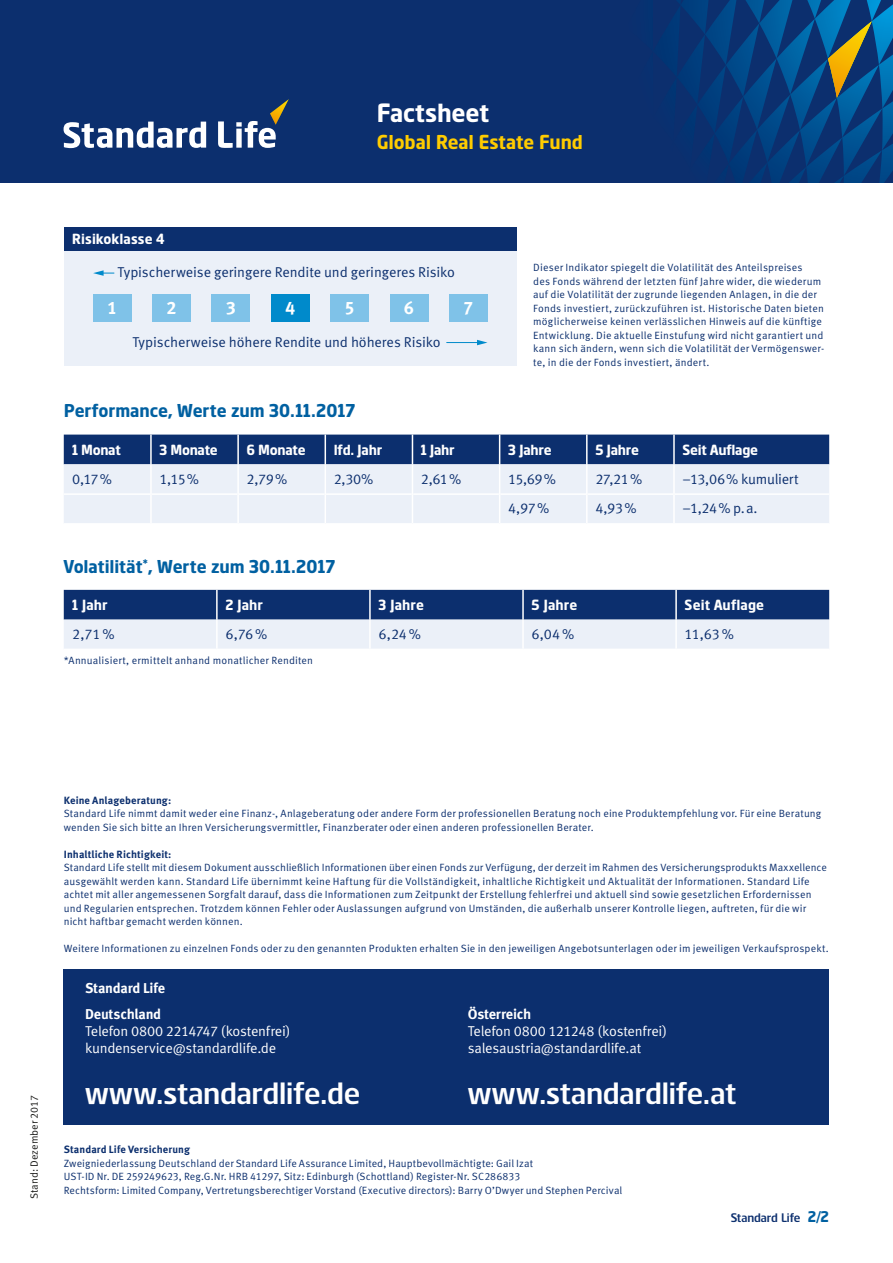
<style>
.page{position:relative;width:893px;height:1263px;background:#fff}
.page>*{position:absolute;margin:0;border:0;box-sizing:border-box;transform-origin:0 0}
.t1{font:30px "Standard Life";color:#fff}
.t2{font:700 25.5px "Standard Life";letter-spacing:-.005em;color:#fff}
.t3{font:700 19.5px "Standard Life";letter-spacing:-.005em;color:#fc0}
.t4{font:700 18px "Standard Life";color:#0060a1}
.t5{font:700 18px "Meta Standard Life Pro TF";color:#fff}
.t6{font:14.25px "Meta Standard Life Pro TF Norm";letter-spacing:-.01em;color:#0c2f6e}
.t7{font:14.25px/17.2px "Meta Standard Life Pro TF Norm";letter-spacing:-.02em;color:#fff}
.t8{font:700 14.25px "Standard Life";letter-spacing:-.01em;color:#fff}
.t9{font:700 14.25px/25.8px "Meta Standard Life Pro TF";letter-spacing:-.015em;color:#fff}
.t10{font:700 14.25px "Standard Life";letter-spacing:.01em;color:#fff}
.t11{font:12px "Standard Life";color:#0c2f6e}
.t12{font:10.5px/13.5px "Meta Standard Life Pro TF Norm";letter-spacing:.015em;color:#0c2f6e}
.t13{font:700 10.5px "Meta Standard Life Pro TF";letter-spacing:.01em;color:#0c2f6e}
.t14{font:10.5px "Meta Standard Life Pro TF Norm";letter-spacing:.005em;color:#1a1a18}
.s1{font-weight:700;font-size:15px;color:#0060a1}
</style>
<div class="page">
<div style="left:0;top:0;width:893px;height:183px;background:#0c2f6e"></div>
<svg style="left:658px;top:0;width:235px;height:183px"></svg>
<svg style="left:828px;top:21px;width:44px;height:77px"></svg>
<svg style="left:64px;top:122px;width:142px;height:26px"></svg>
<svg style="left:218px;top:99px;width:71px;height:49px"></svg>
<div style="left:64px;top:464px;width:765px;height:59px;background:#ebf0f8"></div>
<hr style="left:64px;top:493px;width:86px;height:2px;background:#fff">
<hr style="left:152px;top:493px;width:85px;height:2px;background:#fff">
<hr style="left:239px;top:493px;width:86px;height:2px;background:#fff">
<hr style="left:326px;top:493px;width:86px;height:2px;background:#fff">
<hr style="left:413px;top:493px;width:86px;height:2px;background:#fff">
<hr style="left:500px;top:493px;width:86px;height:2px;background:#fff">
<hr style="left:588px;top:493px;width:85px;height:2px;background:#fff">
<hr style="left:150px;top:464px;width:2px;height:30px;background:#fff">
<hr style="left:150px;top:494px;width:2px;height:29px;background:#fff">
<hr style="left:237px;top:464px;width:2px;height:30px;background:#fff">
<hr style="left:237px;top:494px;width:2px;height:29px;background:#fff">
<hr style="left:325px;top:464px;width:1px;height:30px;background:#fff">
<svg style="left:325px;top:494px;width:1px;height:29px"></svg>
<hr style="left:412px;top:464px;width:1px;height:30px;background:#fff">
<svg style="left:412px;top:494px;width:1px;height:29px"></svg>
<hr style="left:586px;top:464px;width:2px;height:30px;background:#fff">
<hr style="left:586px;top:494px;width:2px;height:29px;background:#fff">
<div style="left:64px;top:435px;width:765px;height:29px;background:#0c2f6e"></div>
<hr style="left:499px;top:464px;width:1px;height:30px;background:#fff">
<svg style="left:499px;top:494px;width:1px;height:29px"></svg>
<hr style="left:675px;top:493px;width:154px;height:2px;background:#fff">
<hr style="left:673px;top:435px;width:2px;height:29px;background:#fff">
<hr style="left:673px;top:464px;width:2px;height:30px;background:#fff">
<hr style="left:673px;top:494px;width:2px;height:29px;background:#fff">
<div style="left:64px;top:228px;width:452px;height:23px;background:#0c2f6e"></div>
<div style="left:64px;top:251px;width:452px;height:115px;background:#ebf0f8"></div>
<div style="left:93px;top:294px;width:38px;height:27px;background:#7fc2e8"></div>
<div style="left:449px;top:294px;width:38px;height:27px;background:#7fc2e8"></div>
<div style="left:390px;top:294px;width:38px;height:27px;background:#7fc2e8"></div>
<div style="left:331px;top:294px;width:38px;height:27px;background:#7fc2e8"></div>
<div style="left:271px;top:294px;width:38px;height:27px;background:#008acb"></div>
<div style="left:212px;top:294px;width:38px;height:27px;background:#7fc2e8"></div>
<div style="left:152px;top:294px;width:39px;height:27px;background:#7fc2e8"></div>
<svg style="left:93px;top:270px;width:21px;height:6px"></svg>
<svg style="left:477px;top:340px;width:10px;height:5px"></svg>
<hr style="left:447px;top:342px;width:32px;height:1px;background:#008acb">
<svg style="left:64px;top:590px;width:765px;height:59px;background:#7c8fb3"></svg>
<hr style="left:216px;top:590px;width:2px;height:30px;background:#fff">
<hr style="left:369px;top:590px;width:2px;height:30px;background:#fff">
<hr style="left:522px;top:590px;width:2px;height:30px;background:#fff">
<hr style="left:675px;top:590px;width:2px;height:30px;background:#fff">
<hr style="left:216px;top:620px;width:2px;height:29px;background:#fff">
<hr style="left:369px;top:620px;width:2px;height:29px;background:#fff">
<hr style="left:522px;top:620px;width:2px;height:29px;background:#fff">
<hr style="left:675px;top:620px;width:2px;height:29px;background:#fff">
<div style="left:64px;top:969px;width:765px;height:156px;background:#0c2f6e"></div>
<h3 class="t8" style="left:72px;top:230px;width:94px">Risikoklasse 4</h3>
<h2 class="t2" style="left:377px;top:97px;width:114px">Factsheet</h2>
<h3 class="t3" style="left:377px;top:130px;width:208px">Global Real Estate Fund</h3>
<h3 class="t6" style="left:117px;top:261px;width:339px">Typischerweise geringere Rendite und geringeres Risiko</h3>
<h3 class="t5" style="left:107px;top:294px;width:12px">1</h3>
<h3 class="t5" style="left:166px;top:294px;width:12px">2</h3>
<h3 class="t5" style="left:226px;top:294px;width:12px">3</h3>
<h3 class="t5" style="left:285px;top:294px;width:12px">4</h3>
<h3 class="t5" style="left:345px;top:294px;width:12px">5</h3>
<h3 class="t5" style="left:404px;top:294px;width:12px">6</h3>
<h3 class="t5" style="left:463px;top:294px;width:12px">7</h3>
<h3 class="t6" style="left:132px;top:331px;width:310px">Typischerweise höhere Rendite und höheres Risiko</h3>
<p class="t12" style="left:533px;top:260px;width:292px">Dieser Indikator spiegelt die Volatilität des Anteilspreises<br>des Fonds während der letzten fünf Jahre wider, die wiederum auf die Volatilität der zugrunde liegenden Anlagen, in die der Fonds investiert, zurückzuführen ist. Historische Daten bieten möglicherweise keinen verlässlichen Hinweis auf die künftige Entwicklung. Die aktuelle Einstufung wird nicht garantiert und kann sich ändern, wenn sich die Volatilität der Vermögenswer&shy;te, in die der Fonds investiert, ändert.</p>
<h3 class="t4" style="left:64px;top:400px;width:293px">Performance, Werte zum 30.11.2017</h3>
<h3 class="t8" style="left:72px;top:441px;width:50px">1 Monat</h3>
<h3 class="t8" style="left:159px;top:441px;width:60px">3 Monate</h3>
<h3 class="t8" style="left:247px;top:441px;width:60px">6 Monate</h3>
<h3 class="t8" style="left:334px;top:441px;width:50px">lfd. Jahr</h3>
<h3 class="t8" style="left:421px;top:441px;width:35px">1 Jahr</h3>
<h3 class="t8" style="left:508px;top:441px;width:45px">3 Jahre</h3>
<h3 class="t8" style="left:595px;top:441px;width:45px">5 Jahre</h3>
<h3 class="t8" style="left:682px;top:441px;width:77px">Seit Auflage</h3>
<h3 class="t6" style="left:72px;top:468px;width:41px">0,17%</h3>
<h3 class="t6" style="left:159px;top:468px;width:41px">1,15%</h3>
<h3 class="t6" style="left:247px;top:468px;width:42px">2,79%</h3>
<h3 class="t6" style="left:334px;top:468px;width:41px">2,30%</h3>
<h3 class="t6" style="left:421px;top:468px;width:42px">2,61%</h3>
<h3 class="t6" style="left:508px;top:468px;width:49px">15,69%</h3>
<h3 class="t6" style="left:595px;top:468px;width:48px">27,21%</h3>
<h3 class="t6" style="left:682px;top:468px;width:118px">–13,06% kumuliert</h3>
<h3 class="t6" style="left:508px;top:498px;width:43px">4,97%</h3>
<h3 class="t6" style="left:595px;top:498px;width:43px">4,93%</h3>
<h3 class="t6" style="left:682px;top:498px;width:76px">–1,24% p.a.</h3>
<h3 class="t4" style="left:64px;top:555px;width:273px">Volatilität<sup>*</sup>, Werte zum 30.11.2017</h3>
<h3 class="t8" style="left:72px;top:596px;width:37px">1 Jahr</h3>
<h3 class="t8" style="left:225px;top:596px;width:39px">2 Jahr</h3>
<h3 class="t8" style="left:378px;top:596px;width:47px">3 Jahre</h3>
<h3 class="t8" style="left:532px;top:596px;width:47px">5 Jahre</h3>
<h3 class="t10" style="left:685px;top:596px;width:81px">Seit Auflage</h3>
<h3 class="t6" style="left:72px;top:623px;width:44px">2,71%</h3>
<h3 class="t6" style="left:225px;top:623px;width:43px">6,76%</h3>
<h3 class="t6" style="left:378px;top:623px;width:44px">6,24%</h3>
<h3 class="t6" style="left:532px;top:623px;width:44px">6,04%</h3>
<h3 class="t6" style="left:685px;top:623px;width:51px">11,63%</h3>
<p class="t12" style="left:64px;top:653px;width:251px">*Annualisiert, ermittelt anhand monatlicher Renditen</p>
<p class="t14" style="left:26px;top:1199px;width:106px;rotate:-90deg">Stand: Dezember 2017</p>
<p class="t13" style="left:64px;top:792px;width:109px">Keine Anlageberatung:</p>
<p class="t12" style="left:64px;top:806px;width:759px">Standard Life nimmt damit weder eine Finanz-, Anlageberatung oder andere Form der professionellen Beratung noch eine Produktempfehlung vor. Für eine Beratung wenden Sie sich bitte an Ihren Versicherungsvermittler, Finanzberater oder einen anderen professionellen Berater.</p>
<p class="t13" style="left:64px;top:846px;width:109px">Inhaltliche Richtigkeit:</p>
<p class="t12" style="left:64px;top:860px;width:764px">Standard Life stellt mit diesem Dokument ausschließlich Informationen über einen Fonds zur Verfügung, der derzeit im Rahmen des Versicherungsprodukts Maxxellence ausgewählt werden kann. Standard Life übernimmt keine Haftung für die Vollständigkeit, inhaltliche Richtigkeit und Aktualität der Informationen. Standard Life achtet mit aller angemessenen Sorgfalt darauf, dass die Informationen zum Zeitpunkt der Erstellung fehlerfrei und aktuell sind sowie gesetzlichen Erfordernissen und Regularien entsprechen. Trotzdem können Fehler oder Auslassungen aufgrund von Umständen, die außerhalb unserer Kontrolle liegen, auftreten, für die wir nicht haftbar gemacht werden können.</p>
<p class="t12" style="left:64px;top:941px;width:766px">Weitere Informationen zu einzelnen Fonds oder zu den genannten Produkten erhalten Sie in den jeweiligen Angebotsunterlagen oder im jeweiligen Verkaufsprospekt.</p>
<h3 class="t9" style="left:85px;top:974px;width:82px">Standard Life<br>Deutschland</h3>
<h3 class="t7" style="left:85px;top:1022px;width:207px">Telefon 0800 2214747 (kostenfrei) kundenservice@standardlife.de</h3>
<h1 class="t1" style="left:85px;top:1074px;width:276px">www.standardlife.de</h1>
<h3 class="t9" style="left:468px;top:1000px;width:65px">Österreich</h3>
<h3 class="t7" style="left:468px;top:1022px;width:201px">Telefon 0800 121248 (kostenfrei) salesaustria@standardlife.at</h3>
<h1 class="t1" style="left:468px;top:1074px;width:270px">www.standardlife.at</h1>
<p class="t13" style="left:64px;top:1141px;width:128px">Standard Life Versicherung</p>
<p class="t12" style="left:64px;top:1156px;width:560px">Zweigniederlassung Deutschland der Standard Life Assurance Limited, Hauptbevollmächtigte: Gail Izat<br>UST-ID Nr. DE 259249623, Reg.G.Nr. HRB 41297, Sitz: Edinburgh (Schottland) Register-Nr. SC286833<br>Rechtsform: Limited Company, Vertretungsberechtiger Vorstand (Executive directors): Barry O’Dwyer und Stephen Percival</p>
<p class="t11" style="left:731px;top:1210px;width:100px">Standard Life <span class="s1">2/2</span></p>
</div>
